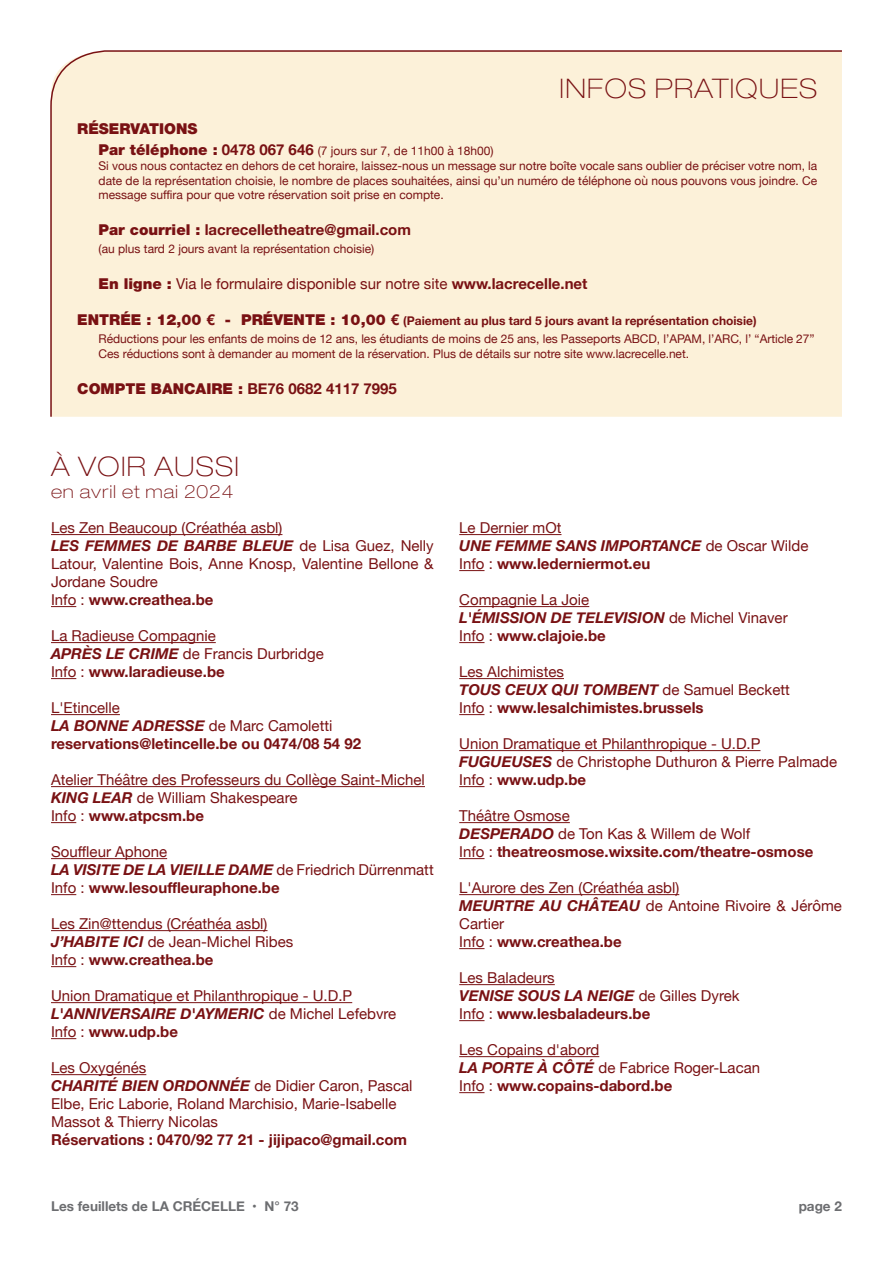
<style>
.page{position:relative;width:893px;height:1263px;background:#fff}
.page>*{position:absolute;margin:0;border:0;box-sizing:border-box;transform-origin:0 0}
.Titre_rubrique{font:100 expanded 27px "Helvetica Neue";letter-spacing:.05em;color:#791113}
.Titre_rubrique-2{font:100 expanded 18px "Helvetica Neue";letter-spacing:.05em;color:#791113}
.Body{font:15px/18px "Helvetica Neue";color:#791113}
.Body-2{font:700 15px "Helvetica Neue";color:#791113}
.Body-3{font:italic 700 15px "Helvetica Neue";color:#791113}
.Body-4{font:900 15px "Helvetica Neue";color:#791113}
.t1{font:700 13.5px "Helvetica Neue";color:#6c6d70}
.Body-5{font:12px/14.4px "Helvetica Neue";letter-spacing:-.005em;color:#791113;text-align:justify}
.Body-6{font:700 12px "Helvetica Neue";color:#791113}
.s1{font-weight:900;font-size:15px}
.s2{font-weight:700;font-size:15px}
.s3{font-weight:900}
.s4{font-weight:700}
.s5{font-size:15px}
.s6{font-weight:700;font-style:italic}
.s7{font-weight:400}
.s8{font-weight:400;font-style:normal}
</style>
<div class="page">
<svg style="left:50px;top:50px;width:792px;height:367px;background:#f4e3ce"></svg>
<hr style="left:51px;top:534px;width:231px;height:1px;background:#791113">
<svg style="left:51px;top:606px;width:25px;height:1px"></svg>
<hr style="left:51px;top:642px;width:165px;height:1px;background:#791113">
<svg style="left:51px;top:678px;width:25px;height:1px"></svg>
<hr style="left:51px;top:714px;width:69px;height:1px;background:#791113">
<hr style="left:51px;top:786px;width:374px;height:1px;background:#791113">
<svg style="left:51px;top:822px;width:25px;height:1px"></svg>
<hr style="left:51px;top:858px;width:116px;height:1px;background:#791113">
<svg style="left:51px;top:894px;width:25px;height:1px"></svg>
<hr style="left:51px;top:930px;width:216px;height:1px;background:#791113">
<svg style="left:51px;top:966px;width:25px;height:1px"></svg>
<hr style="left:51px;top:1002px;width:301px;height:1px;background:#791113">
<svg style="left:51px;top:1038px;width:25px;height:1px"></svg>
<hr style="left:51px;top:1074px;width:95px;height:1px;background:#791113">
<hr style="left:459px;top:534px;width:102px;height:1px;background:#791113">
<svg style="left:459px;top:570px;width:25px;height:1px"></svg>
<hr style="left:459px;top:606px;width:130px;height:1px;background:#791113">
<svg style="left:459px;top:642px;width:25px;height:1px"></svg>
<hr style="left:459px;top:678px;width:105px;height:1px;background:#791113">
<svg style="left:459px;top:714px;width:25px;height:1px"></svg>
<hr style="left:459px;top:750px;width:301px;height:1px;background:#791113">
<svg style="left:459px;top:786px;width:25px;height:1px"></svg>
<hr style="left:459px;top:822px;width:111px;height:1px;background:#791113">
<svg style="left:459px;top:858px;width:25px;height:1px"></svg>
<hr style="left:459px;top:894px;width:220px;height:1px;background:#791113">
<svg style="left:459px;top:948px;width:25px;height:1px"></svg>
<hr style="left:459px;top:984px;width:96px;height:1px;background:#791113">
<svg style="left:459px;top:1020px;width:25px;height:1px"></svg>
<hr style="left:459px;top:1056px;width:140px;height:1px;background:#791113">
<svg style="left:459px;top:1092px;width:25px;height:1px"></svg>
<p class="Titre_rubrique" style="left:560px;top:73px;width:259px">INFOS PRATIQUES</p>
<p class="Body-4" style="left:77px;top:120px;width:122px">RÉSERVATIONS</p>
<p class="Body-5" style="left:99px;top:145px;width:397px"><span class="s1">Par téléphone :</span> <span class="s2">0478 067 646</span> (7 jours sur 7, de 11h00 à 18h00)</p>
<p class="Body-5" style="left:99px;top:160px;width:720px">Si vous nous contactez en dehors de cet horaire, laissez-nous un message sur notre boîte vocale sans oublier de préciser votre nom, la date de la représentation choisie, le nombre de places souhaitées, ainsi qu’un numéro de téléphone où nous pouvons vous joindre. Ce message suffira pour que votre réservation soit prise en compte.</p>
<p class="Body-2" style="left:99px;top:218px;width:314px"><span class="s3">Par courriel :</span> lacrecelletheatre@gmail.com</p>
<p class="Body-5" style="left:99px;top:242px;width:277px">(au plus tard 2 jours avant la représentation choisie)</p>
<p class="Body" style="left:99px;top:276px;width:490px"><span class="s3">En ligne :</span> Via le formulaire disponible sur notre site <span class="s4">www.lacrecelle.net</span></p>
<p class="Body-6" style="left:77px;top:311px;width:681px"><span class="s1">ENTRÉE : 12,00</span> <span class="s5">€</span> <span class="s1">- PRÉVENTE : 10,00</span> <span class="s5">€</span> (Paiement au plus tard 5 jours avant la représentation choisie)</p>
<p class="Body-5" style="left:99px;top:332px;width:718px">Réductions pour les enfants de moins de 12 ans, les étudiants de moins de 25 ans, les Passeports ABCD, l’APAM, l’ARC, l’ “Article 27”</p>
<p class="Body-5" style="left:99px;top:347px;width:592px">Ces réductions sont à demander au moment de la réservation. Plus de détails sur notre site www.lacrecelle.net.</p>
<p class="Body-2" style="left:77px;top:376px;width:321px"><span class="s3">COMPTE BANCAIRE :</span> BE76 0682 4117 7995</p>
<p class="Titre_rubrique" style="left:51px;top:450px;width:189px">À VOIR AUSSI</p>
<p class="Titre_rubrique-2" style="left:51px;top:481px;width:184px">en avril et mai 2024</p>
<p class="Body" style="left:51px;top:520px;width:233px">Les Zen Beaucoup (Créathéa asbl)</p>
<p class="Body" style="left:51px;top:538px;width:384px;text-align:justify"><span class="s6">LES FEMMES DE BARBE BLEUE</span> de Lisa Guez, Nelly Latour, Valentine Bois, Anne Knosp, Valentine Bellone &amp; Jordane Soudre</p>
<p class="Body-2" style="left:51px;top:588px;width:164px"><span class="s7">Info :</span> www.creathea.be</p>
<p class="Body" style="left:51px;top:628px;width:166px">La Radieuse Compagnie</p>
<p class="Body" style="left:51px;top:646px;width:274px"><span class="s6">APRÈS LE CRIME</span> de Francis Durbridge</p>
<p class="Body-2" style="left:51px;top:660px;width:175px"><span class="s7">Info :</span> www.laradieuse.be</p>
<p class="Body" style="left:51px;top:700px;width:70px">L'Etincelle</p>
<p class="Body" style="left:51px;top:718px;width:283px"><span class="s6">LA BONNE ADRESSE</span> de Marc Camoletti</p>
<p class="Body-2" style="left:51px;top:732px;width:312px">reservations@letincelle.be ou 0474/08 54 92</p>
<p class="Body" style="left:51px;top:772px;width:375px">Atelier Théâtre des Professeurs du Collège Saint-Michel</p>
<p class="Body" style="left:51px;top:790px;width:248px"><span class="s6">KING LEAR</span> de William Shakespeare</p>
<p class="Body-2" style="left:51px;top:804px;width:155px"><span class="s7">Info :</span> www.atpcsm.be</p>
<p class="Body" style="left:51px;top:844px;width:118px">Souffleur Aphone</p>
<p class="Body-3" style="left:51px;top:858px;width:384px">LA VISITE DE LA VIEILLE DAME <span class="s8">de Friedrich Dürrenmatt</span></p>
<p class="Body-2" style="left:51px;top:876px;width:230px"><span class="s7">Info :</span> www.lesouffleuraphone.be</p>
<p class="Body" style="left:51px;top:916px;width:218px">Les Zin@ttendus (Créathéa asbl)</p>
<p class="Body" style="left:51px;top:934px;width:244px"><span class="s6">J’HABITE ICI</span> de Jean-Michel Ribes</p>
<p class="Body-2" style="left:51px;top:948px;width:164px"><span class="s7">Info :</span> www.creathea.be</p>
<p class="Body" style="left:51px;top:988px;width:303px">Union Dramatique et Philanthropique - U.D.P</p>
<p class="Body-3" style="left:51px;top:1002px;width:347px">L'ANNIVERSAIRE D'AYMERIC <span class="s8">de Michel Lefebvre</span></p>
<p class="Body-2" style="left:51px;top:1020px;width:128px"><span class="s7">Info :</span> www.udp.be</p>
<p class="Body" style="left:51px;top:1060px;width:97px">Les Oxygénés</p>
<p class="Body" style="left:51px;top:1078px;width:363px"><span class="s6">CHARITÉ BIEN ORDONNÉE</span> de Didier Caron, Pascal<br>Elbe, Eric Laborie, Roland Marchisio, Marie-Isabelle<br>Massot &amp; Thierry Nicolas</p>
<p class="Body-2" style="left:51px;top:1128px;width:358px">Réservations : 0470/92 77 21 - jijipaco@gmail.com</p>
<p class="Body" style="left:459px;top:520px;width:104px">Le Dernier mOt</p>
<p class="Body-3" style="left:459px;top:534px;width:351px">UNE FEMME SANS IMPORTANCE <span class="s8">de Oscar Wilde</span></p>
<p class="Body-2" style="left:459px;top:552px;width:193px"><span class="s7">Info :</span> www.lederniermot.eu</p>
<p class="Body" style="left:459px;top:592px;width:132px">Compagnie La Joie</p>
<p class="Body-3" style="left:459px;top:606px;width:330px">L'ÉMISSION DE TELEVISION <span class="s8">de Michel Vinaver</span></p>
<p class="Body-2" style="left:459px;top:624px;width:148px"><span class="s7">Info :</span> www.clajoie.be</p>
<p class="Body" style="left:459px;top:664px;width:106px">Les Alchimistes</p>
<p class="Body-3" style="left:459px;top:678px;width:332px">TOUS CEUX QUI TOMBENT <span class="s8">de Samuel Beckett</span></p>
<p class="Body-2" style="left:459px;top:696px;width:246px"><span class="s7">Info :</span> www.lesalchimistes.brussels</p>
<p class="Body" style="left:459px;top:736px;width:303px">Union Dramatique et Philanthropique - U.D.P</p>
<p class="Body" style="left:459px;top:754px;width:379px"><span class="s6">FUGUEUSES</span> de Christophe Duthuron &amp; Pierre Palmade</p>
<p class="Body-2" style="left:459px;top:768px;width:128px"><span class="s7">Info :</span> www.udp.be</p>
<p class="Body" style="left:459px;top:808px;width:112px">Théâtre Osmose</p>
<p class="Body" style="left:459px;top:826px;width:292px"><span class="s6">DESPERADO</span> de Ton Kas &amp; Willem de Wolf</p>
<p class="Body-2" style="left:459px;top:840px;width:356px"><span class="s7">Info :</span> theatreosmose.wixsite.com/theatre-osmose</p>
<p class="Body" style="left:459px;top:880px;width:222px">L'Aurore des Zen (Créathéa asbl)</p>
<p class="Body" style="left:459px;top:898px;width:384px"><span class="s6">MEURTRE AU CHÂTEAU</span> de Antoine Rivoire &amp; Jérôme<br>Cartier</p>
<p class="Body-2" style="left:459px;top:930px;width:164px"><span class="s7">Info :</span> www.creathea.be</p>
<p class="Body" style="left:459px;top:970px;width:97px">Les Baladeurs</p>
<p class="Body-3" style="left:459px;top:984px;width:282px">VENISE SOUS LA NEIGE <span class="s8">de Gilles Dyrek</span></p>
<p class="Body-2" style="left:459px;top:1002px;width:193px"><span class="s7">Info :</span> www.lesbaladeurs.be</p>
<p class="Body" style="left:459px;top:1042px;width:142px">Les Copains d'abord</p>
<p class="Body" style="left:459px;top:1060px;width:302px"><span class="s6">LA PORTE À CÔTÉ</span> de Fabrice Roger-Lacan</p>
<p class="Body-2" style="left:459px;top:1074px;width:215px"><span class="s7">Info :</span> www.copains-dabord.be</p>
<p class="t1" style="left:51px;top:1196px;width:249px">Les feuillets de LA CRÉCELLE • N° 73</p>
<p class="t1" style="left:799px;top:1196px;width:45px">page 2</p>
</div>
